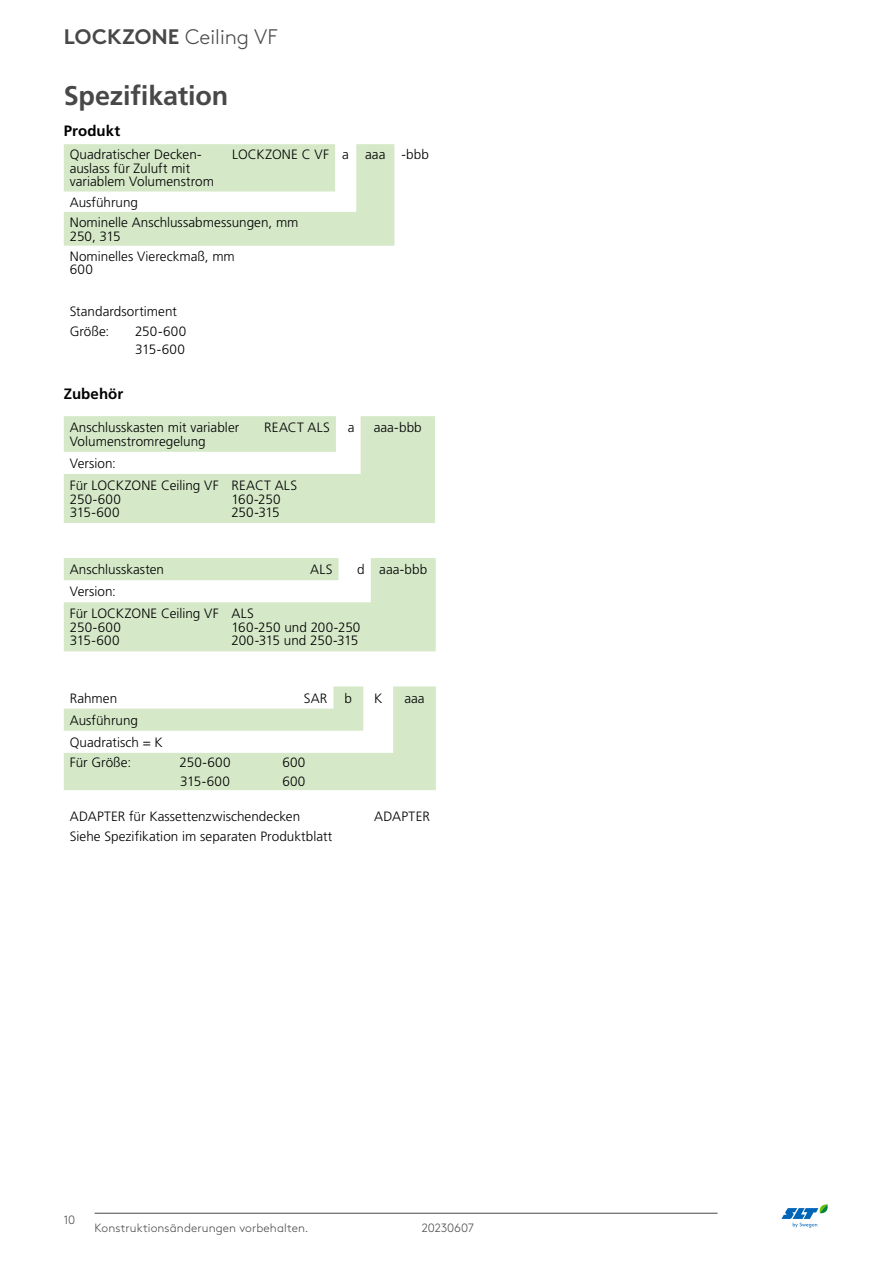
<style>
.page{position:relative;width:893px;height:1263px;background:#fff}
.page>*{position:absolute;margin:0;border:0;box-sizing:border-box;transform-origin:0 0}
.t1{font:700 27px "Frutiger LT Pro";letter-spacing:-.005em;color:#474847}
.t2{font:300 21px "Swegon Brown";color:#474847}
.t3{font:700 15px "Frutiger LT Pro";letter-spacing:.005em;color:#000}
.t4{font:300 13.5px/13.5px "Frutiger LT Pro";letter-spacing:.005em;color:#000}
.t5{font:300 12px "Swegon Brown";letter-spacing:.005em;color:#474847}
.s1{font-weight:700}
</style>
<div class="page">
<svg style="left:64px;top:144px;width:330px;height:102px"></svg>
<svg style="left:64px;top:416px;width:371px;height:107px"></svg>
<svg style="left:64px;top:558px;width:372px;height:93px"></svg>
<svg style="left:64px;top:686px;width:372px;height:104px"></svg>
<svg style="left:781px;top:1204px;width:47px;height:23px"></svg>
<hr style="left:95px;top:1213px;width:623px;height:1px;background:#474847">
<h2 class="t2" style="left:64px;top:22px;width:215px"><span class="s1">LOCKZONE</span> Ceiling VF</h2>
<h1 class="t1" style="left:64px;top:80px;width:166px">Spezifikation</h1>
<p class="t3" style="left:64px;top:122px;width:58px">Produkt</p>
<p class="t4" style="left:70px;top:148px;width:146px">Quadratischer Decken&shy;auslass für Zuluft mit variablem Volumenstrom</p>
<p class="t4" style="left:232px;top:148px;width:198px">LOCKZONE C VF a aaa -bbb</p>
<p class="t4" style="left:70px;top:192px;width:230px;line-height:20.4px">Ausführung<br>Nominelle Anschlussabmessungen, mm</p>
<p class="t4" style="left:70px;top:226px;width:167px;line-height:20.4px">250, 315<br>Nominelles Viereckmaß, mm</p>
<p class="t4" style="left:70px;top:263px;width:25px">600</p>
<p class="t4" style="left:70px;top:302px;width:109px;line-height:19.5px">Standardsortiment<br>Größe:</p>
<p class="t4" style="left:135px;top:322px;width:53px;line-height:18.6px">250-600<br>315-600</p>
<p class="t3" style="left:64px;top:385px;width:61px">Zubehör</p>
<p class="t4" style="left:70px;top:421px;width:171px">Anschlusskasten mit variabler<br>Volumenstromregelung</p>
<p class="t4" style="left:264px;top:421px;width:67px">REACT ALS</p>
<p class="t4" style="left:348px;top:421px;width:8px">a</p>
<p class="t4" style="left:374px;top:421px;width:49px">aaa-bbb</p>
<p class="t4" style="left:70px;top:452px;width:150px;line-height:22.2px">Version:<br>Für LOCKZONE Ceiling VF</p>
<p class="t4" style="left:70px;top:492px;width:53px">250-600<br>315-600</p>
<p class="t4" style="left:231px;top:479px;width:67px">REACT ALS<br>160-250<br>250-315</p>
<p class="t4" style="left:70px;top:563px;width:96px">Anschlusskasten</p>
<p class="t4" style="left:310px;top:563px;width:24px">ALS</p>
<p class="t4" style="left:357px;top:563px;width:71px">d aaa-bbb</p>
<p class="t4" style="left:70px;top:581px;width:150px;line-height:22.2px">Version:<br>Für LOCKZONE Ceiling VF</p>
<p class="t4" style="left:70px;top:621px;width:53px">250-600<br>315-600</p>
<p class="t4" style="left:231px;top:607px;width:131px">ALS<br>160-250 und 200-250<br>200-315 und 250-315</p>
<p class="t4" style="left:70px;top:691px;width:49px">Rahmen</p>
<p class="t4" style="left:304px;top:691px;width:25px">SAR</p>
<p class="t4" style="left:345px;top:691px;width:9px">b</p>
<p class="t4" style="left:374px;top:691px;width:10px">K</p>
<p class="t4" style="left:404px;top:691px;width:22px">aaa</p>
<p class="t4" style="left:70px;top:709px;width:95px;line-height:22.2px">Ausführung<br>Quadratisch = K</p>
<p class="t4" style="left:70px;top:756px;width:63px">Für Größe:</p>
<p class="t4" style="left:180px;top:756px;width:53px">250-600</p>
<p class="t4" style="left:282px;top:756px;width:25px">600</p>
<p class="t4" style="left:180px;top:774px;width:51px">315-600</p>
<p class="t4" style="left:282px;top:774px;width:25px">600</p>
<p class="t4" style="left:70px;top:806px;width:264px;line-height:19.8px">ADAPTER für Kassettenzwischendecken<br>Siehe Spezifikation im separaten Produktblatt</p>
<p class="t4" style="left:374px;top:809px;width:57px">ADAPTER</p>
<p class="t5" style="left:64px;top:1211px;width:13px">10</p>
<p class="t5" style="left:95px;top:1219px;width:215px">Konstruktionsänderungen vorbehalten.</p>
<p class="t5" style="left:422px;top:1219px;width:54px">20230607</p>
</div>
